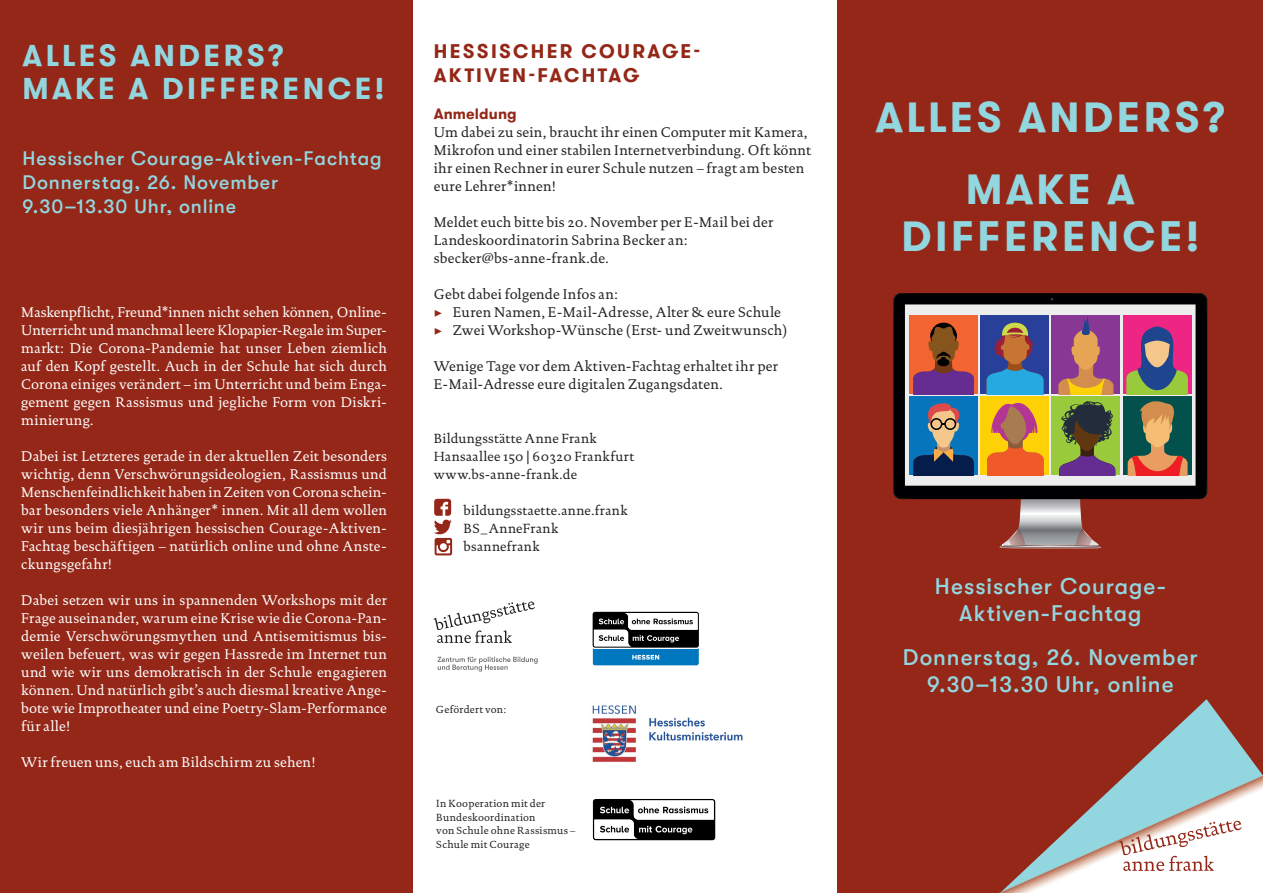
<style>
.page{position:relative;width:1263px;height:893px;background:#fff}
.page>*{position:absolute;margin:0;border:0;box-sizing:border-box;transform-origin:0 0}
.t1{font:700 42px/71.6px "GT Walsheim Pro";letter-spacing:.08em;color:#92d6df;text-align:center}
.t2{font:700 30px/33px "GT Walsheim Pro";letter-spacing:.11em;color:#92d6df}
.t3{font:500 22.5px/27px "GT Walsheim Pro";letter-spacing:.045em;color:#92d6df;text-align:center}
.t4{font:500 19.5px/24px "GT Walsheim Pro";letter-spacing:.045em;color:#92d6df}
.t5{font:700 19.5px/24px "GT Walsheim Pro";letter-spacing:.115em;color:#942717}
.t6{font:700 15px "GT Walsheim Pro";letter-spacing:.005em;color:#942717}
.t7{font:14.25px/18px "DTL Documenta ST";letter-spacing:.015em;color:#fff;text-align:justify}
.t8{font:14.25px/18px "DTL Documenta ST";letter-spacing:.015em;color:#231f20}
.t9{font:13.5px/18px "DTL Documenta ST";letter-spacing:.03em;color:#231f20}
.t10{font:10.5px/13.5px "DTL Documenta ST";letter-spacing:.02em;color:#231f20}
.s1{font-family:"Minion Pro";color:#942717}
</style>
<div class="page">
<svg style="left:592px;top:611px;width:107px;height:55px"></svg>
<svg style="left:592px;top:799px;width:124px;height:42px"></svg>
<svg style="left:434px;top:499px;width:18px;height:56px"></svg>
<svg style="left:433px;top:601px;width:102px;height:42px"></svg>
<svg style="left:437px;top:657px;width:101px;height:15px"></svg>
<div style="left:0;top:0;width:412px;height:893px;background:#942717"></div>
<div style="left:838px;top:0;width:425px;height:893px;background:#942717"></div>
<svg style="left:999px;top:892px;width:264px;height:1px"></svg>
<svg style="left:1001px;top:699px;width:262px;height:193px"></svg>
<svg style="left:998px;top:499px;width:103px;height:49px"></svg>
<div style="left:893px;top:293px;width:314px;height:206px;background:#000002;border-radius:7px"></div>
<svg style="left:1182px;top:293px;width:25px;height:26px"></svg>
<div style="left:905px;top:304px;width:290px;height:182px;background:#edeeed"></div>
<div style="left:909px;top:315px;width:69px;height:79px;background:#f26431"></div>
<svg style="left:894px;top:293px;width:80px;height:101px"></svg>
<div style="left:980px;top:315px;width:69px;height:79px;background:#28409a"></div>
<div style="left:1051px;top:315px;width:69px;height:79px;background:#893795"></div>
<svg style="left:1058px;top:316px;width:56px;height:78px"></svg>
<div style="left:1123px;top:315px;width:68px;height:79px;background:#ee2582"></div>
<div style="left:909px;top:396px;width:69px;height:79px;background:#0775bc"></div>
<svg style="left:894px;top:403px;width:80px;height:97px"></svg>
<div style="left:980px;top:396px;width:69px;height:79px;background:#fed006"></div>
<svg style="left:986px;top:323px;width:58px;height:152px"></svg>
<div style="left:1051px;top:396px;width:69px;height:79px;background:#99ca3b"></div>
<svg style="left:1059px;top:401px;width:56px;height:74px"></svg>
<div style="left:1123px;top:396px;width:68px;height:79px;background:#03514c"></div>
<svg style="left:1126px;top:327px;width:81px;height:172px"></svg>
<img style="left:592px;top:705px;width:151px;height:57px">
<h2 class="t2" style="left:23px;top:39px;width:364px">ALLES ANDERS?<br>MAKE A DIFFERENCE!</h2>
<h3 class="t4" style="left:22px;top:146px;width:361px">Hessischer Courage-Aktiven-Fachtag<br>Donnerstag, 26. November<br>9.30–13.30 Uhr, online</h3>
<p class="t7" style="left:21px;top:303px;width:367px">Maskenpflicht, Freund*innen nicht sehen können, Online-Unterricht und manchmal leere Klopapier-Regale im Super&shy;markt: Die Corona-Pandemie hat unser Leben ziemlich auf den Kopf gestellt. Auch in der Schule hat sich durch Corona einiges verändert – im Unterricht und beim Enga&shy;gement gegen Rassismus und jegliche Form von Diskri&shy;minierung.</p>
<p class="t7" style="left:21px;top:447px;width:367px">Dabei ist Letzteres gerade in der aktuellen Zeit besonders wichtig, denn Verschwörungsideologien, Rassismus und Menschenfeindlichkeit haben in Zeiten von Corona schein&shy;bar besonders viele Anhänger* innen. Mit all dem wollen wir uns beim diesjährigen hessischen Courage-Aktiven-Fachtag beschäftigen – natürlich online und ohne Anste&shy;ckungsgefahr!</p>
<p class="t7" style="left:21px;top:591px;width:367px">Dabei setzen wir uns in spannenden Workshops mit der Frage auseinander, warum eine Krise wie die Corona-Pan&shy;demie Verschwörungsmythen und Antisemitismus bis&shy;weilen befeuert, was wir gegen Hassrede im Internet tun und wie wir uns demokratisch in der Schule engagieren können. Und natürlich gibt’s auch diesmal kreative Ange&shy;bote wie Improtheater und eine Poetry-Slam-Performance für alle!</p>
<p class="t7" style="left:21px;top:753px;width:296px">Wir freuen uns, euch am Bildschirm zu sehen!</p>
<h3 class="t5" style="left:434px;top:40px;width:268px">HESSISCHER COURAGE-<br>AKTIVEN-FACHTAG</h3>
<p class="t6" style="left:434px;top:104px;width:85px">Anmeldung</p>
<p class="t8" style="left:434px;top:123px;width:379px">Um dabei zu sein, braucht ihr einen Computer mit Kamera, Mikrofon und einer stabilen Internetverbindung. Oft könnt ihr einen Rechner in eurer Schule nutzen – fragt am besten eure Lehrer*innen!</p>
<p class="t8" style="left:434px;top:213px;width:341px">Meldet euch bitte bis 20. November per E-Mail bei der<br>Landeskoordinatorin Sabrina Becker an: sbecker@bs-anne-frank.de.</p>
<p class="t8" style="left:434px;top:285px;width:355px">Gebt dabei folgende Infos an:<br><span class="s1">▶</span> Euren Namen, E-Mail-Adresse, Alter &amp; eure Schule <span class="s1">▶</span> Zwei Workshop-Wünsche (Erst- und Zweitwunsch)</p>
<p class="t8" style="left:434px;top:357px;width:346px">Wenige Tage vor dem Aktiven-Fachtag erhaltet ihr per<br>E-Mail-Adresse eure digitalen Zugangsdaten.</p>
<p class="t9" style="left:434px;top:429px;width:202px">Bildungsstätte Anne Frank<br>Hansaallee 150 | 60320 Frankfurt www.bs-anne-frank.de</p>
<p class="t9" style="left:463px;top:501px;width:166px">bildungsstaette.anne.frank<br>BS_AnneFrank bsannefrank</p>
<p class="t10" style="left:436px;top:703px;width:72px">Gefördert von:</p>
<p class="t10" style="left:436px;top:797px;width:141px">In Kooperation mit der<br>Bundes koordination<br>von Schule ohne Rassismus –<br>Schule mit Courage</p>
<h1 class="t1" style="left:875px;top:82px;width:352px">ALLES ANDERS?<br>MAKE A</h1>
<h1 class="t1" style="left:901px;top:201px;width:300px">DIFFERENCE!</h1>
<h3 class="t3" style="left:935px;top:573px;width:233px">Hessischer Courage-<br>Aktiven-Fachtag</h3>
<h3 class="t3" style="left:903px;top:643px;width:296px">Donnerstag, 26. November<br>9.30–13.30 Uhr, online</h3>
</div>
